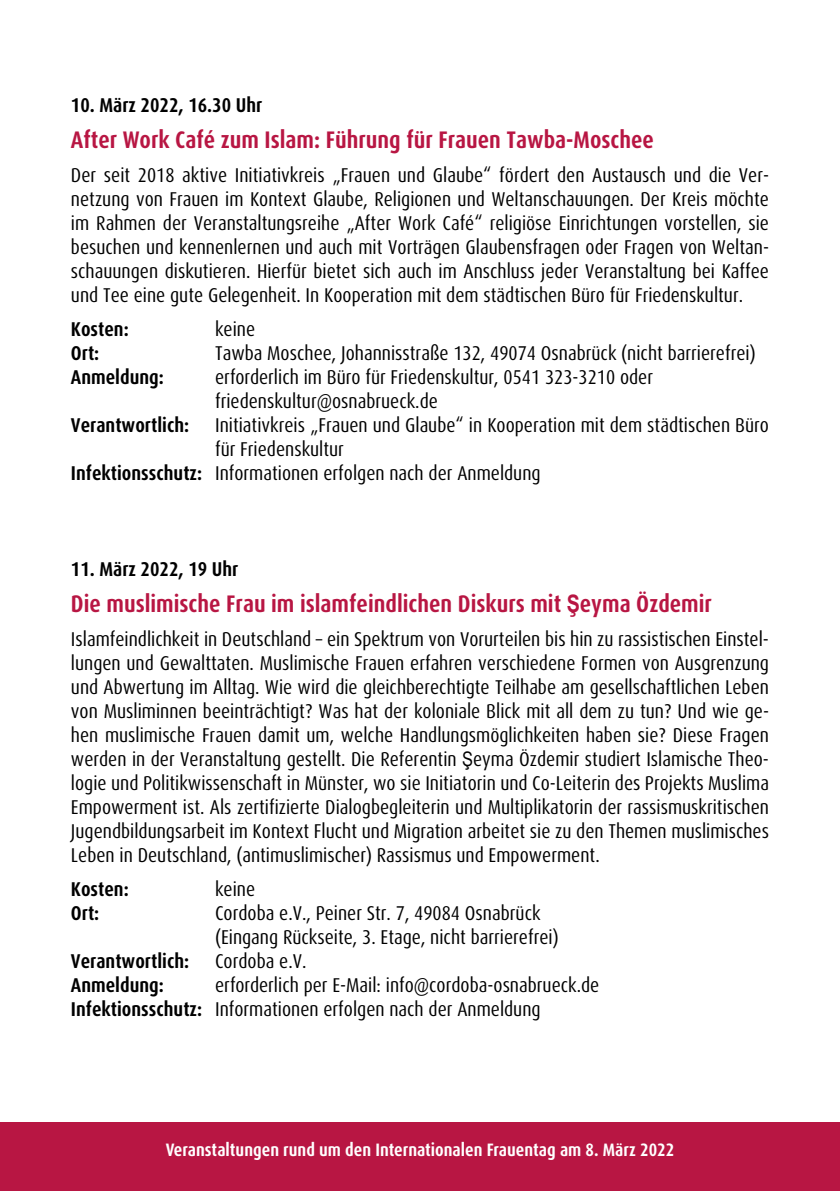
<style>
.page{position:relative;width:840px;height:1191px;background:#fff}
.page>*{position:absolute;margin:0;border:0;box-sizing:border-box;transform-origin:0 0}
.t1{font:700 condensed 24px "Dax OT";color:#b81643}
.t2{font:condensed 20px/24px "Dax OT";color:#000}
.t3{font:700 condensed 20px "Dax OT";color:#000}
.t4{font:700 condensed 18px "Dax OT";color:#fff}
.s1{font-weight:700}
.s2{font-family:"Arial Narrow";font-stretch:normal}
</style>
<div class="page">
<div style="left:0;top:1123px;width:839px;height:68px;background:#b81643"></div>
<p class="t3" style="left:71px;top:92px;width:193px">10. März 2022, 16.30 Uhr</p>
<p class="t1" style="left:71px;top:124px;width:584px">After Work Café zum Islam: Führung für Frauen Tawba-Moschee</p>
<p class="t2" style="left:71px;top:163px;width:699px;text-align:justify">Der seit 2018 aktive Initiativkreis „Frauen und Glaube“ fördert den Austausch und die Ver&shy;netzung von Frauen im Kontext Glaube, Religionen und Weltanschauungen. Der Kreis möchte im Rahmen der Veranstaltungsreihe „After Work Café“ religiöse Einrichtungen vorstellen, sie besuchen und kennenlernen und auch mit Vorträgen Glaubensfragen oder Fragen von Weltan&shy;schauungen diskutieren. Hierfür bietet sich auch im Anschluss jeder Veranstaltung bei Kaffee und Tee eine gute Gelegenheit. In Kooperation mit dem städtischen Büro für Friedenskultur.</p>
<p class="t3" style="left:71px;top:316px;width:59px">Kosten:</p>
<p class="t2" style="left:215px;top:317px;width:42px">keine</p>
<p class="t3" style="left:71px;top:340px;width:30px">Ort:</p>
<p class="t2" style="left:215px;top:341px;width:541px">Tawba Moschee, Johannisstraße 132, 49074 Osnabrück (nicht barrierefrei)</p>
<p class="t3" style="left:71px;top:364px;width:94px">Anmeldung:</p>
<p class="t2" style="left:215px;top:365px;width:439px">erforderlich im Büro für Friedenskultur, 0541 323-3210 oder friedenskultur@osnabrueck.de</p>
<p class="t3" style="left:71px;top:412px;width:120px">Verantwortlich:</p>
<p class="t2" style="left:215px;top:413px;width:555px">Initiativkreis „Frauen und Glaube“ in Kooperation mit dem städtischen Büro</p>
<p class="t2" style="left:215px;top:437px;width:130px">für Friedenskultur</p>
<p class="t2" style="left:71px;top:461px;width:471px"><span class="s1">Infektionsschutz:</span> Informationen erfolgen nach der Anmeldung</p>
<p class="t3" style="left:71px;top:556px;width:169px">11. März 2022, 19 Uhr</p>
<p class="t1" style="left:71px;top:588px;width:642px">Die muslimische Frau im islamfeindlichen Diskurs mit <span class="s2">Ş</span>eyma Özdemir</p>
<p class="t2" style="left:71px;top:627px;width:699px;text-align:justify">Islamfeindlichkeit in Deutschland – ein Spektrum von Vorurteilen bis hin zu rassistischen Einstel&shy;lungen und Gewalttaten. Muslimische Frauen erfahren verschiedene Formen von Ausgrenzung und Abwertung im Alltag. Wie wird die gleichberechtigte Teilhabe am gesellschaftlichen Leben von Musliminnen beeinträchtigt? Was hat der koloniale Blick mit all dem zu tun? Und wie ge&shy;hen muslimische Frauen damit um, welche Handlungsmöglichkeiten haben sie? Diese Fragen werden in der Veranstaltung gestellt. Die Referentin <span class="s2">Ş</span>eyma Özdemir studiert Islamische Theo&shy;logie und Politikwissenschaft in Münster, wo sie Initiatorin und Co-Leiterin des Projekts Muslima Empowerment ist. Als zertifizierte Dialogbegleiterin und Multiplikatorin der rassismuskritischen Jugendbildungsarbeit im Kontext Flucht und Migration arbeitet sie zu den Themen muslimisches Leben in Deutschland, (antimuslimischer) Rassismus und Empowerment.</p>
<p class="t3" style="left:71px;top:876px;width:59px">Kosten:</p>
<p class="t2" style="left:215px;top:877px;width:42px">keine</p>
<p class="t3" style="left:71px;top:900px;width:30px">Ort:</p>
<p class="t2" style="left:215px;top:901px;width:345px">Cordoba e.V., Peiner Str. 7, 49084 Osnabrück (Eingang Rückseite, 3. Etage, nicht barrierefrei)</p>
<p class="t3" style="left:71px;top:948px;width:120px">Verantwortlich:</p>
<p class="t2" style="left:215px;top:949px;width:93px">Cordoba e.V.</p>
<p class="t3" style="left:71px;top:972px;width:94px">Anmeldung:</p>
<p class="t2" style="left:71px;top:973px;width:529px;text-indent:144px">erforderlich per E-Mail: info@cordoba-osnabrueck.de<br><span class="s1">Infektionsschutz:</span> Informationen erfolgen nach der Anmeldung</p>
<p class="t4" style="left:166px;top:1137px;width:509px">Veranstaltungen rund um den Internationalen Frauentag am 8. März 2022</p>
</div>
